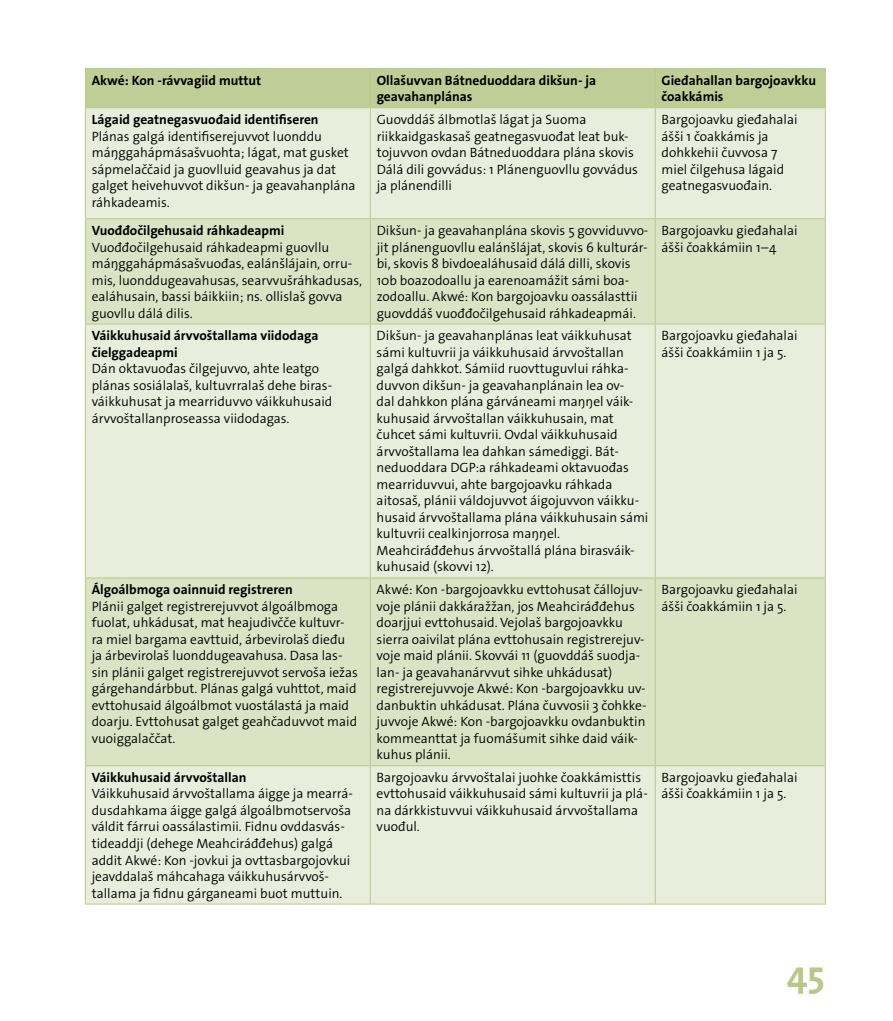
<style>
.page{position:relative;width:893px;height:1021px;background:#fff}
.page>*{position:absolute;margin:0;border:0;box-sizing:border-box;transform-origin:0 0}
.t1{font:700 37.5px "The Sans Os F";color:#b8c88a}
.t2{font:300 13.5px/16.5px "The Sans Os F";color:#000}
.t3{font:700 13.5px/16.5px "The Sans Os F";color:#000}
.s1{font-weight:700}
</style>
<div class="page">
<div style="left:86px;top:69px;width:739px;height:38px;background:#bfcd96"></div>
<div style="left:86px;top:108px;width:739px;height:795px;background:#e9eedc"></div>
<svg style="left:86px;top:219px;width:739px;height:546px;background:#e1e8cf"></svg>
<hr style="left:85px;top:68px;width:285px;height:1px;background:#b8c88a">
<hr style="left:85px;top:69px;width:1px;height:38px;background:#b8c88a">
<hr style="left:370px;top:68px;width:285px;height:1px;background:#b8c88a">
<hr style="left:370px;top:69px;width:1px;height:38px;background:#b8c88a">
<hr style="left:655px;top:68px;width:171px;height:1px;background:#b8c88a">
<hr style="left:655px;top:69px;width:1px;height:38px;background:#b8c88a">
<hr style="left:825px;top:69px;width:1px;height:38px;background:#b8c88a">
<hr style="left:85px;top:107px;width:285px;height:1px;background:#b8c88a">
<hr style="left:370px;top:107px;width:285px;height:1px;background:#b8c88a">
<hr style="left:655px;top:107px;width:171px;height:1px;background:#b8c88a">
<hr style="left:85px;top:903px;width:285px;height:1px;background:#b8c88a">
<hr style="left:370px;top:903px;width:285px;height:1px;background:#b8c88a">
<hr style="left:655px;top:903px;width:171px;height:1px;background:#b8c88a">
<hr style="left:85px;top:108px;width:1px;height:110px;background:#b8c88a">
<hr style="left:370px;top:108px;width:1px;height:110px;background:#b8c88a">
<hr style="left:655px;top:108px;width:1px;height:110px;background:#b8c88a">
<hr style="left:825px;top:108px;width:1px;height:110px;background:#b8c88a">
<hr style="left:85px;top:218px;width:285px;height:1px;background:#b8c88a">
<hr style="left:85px;top:219px;width:1px;height:105px;background:#b8c88a">
<hr style="left:370px;top:218px;width:285px;height:1px;background:#b8c88a">
<hr style="left:370px;top:219px;width:1px;height:105px;background:#b8c88a">
<hr style="left:655px;top:218px;width:171px;height:1px;background:#b8c88a">
<hr style="left:655px;top:219px;width:1px;height:105px;background:#b8c88a">
<hr style="left:825px;top:219px;width:1px;height:105px;background:#b8c88a">
<hr style="left:85px;top:324px;width:285px;height:1px;background:#b8c88a">
<hr style="left:85px;top:324px;width:1px;height:253px;background:#b8c88a">
<hr style="left:370px;top:324px;width:285px;height:1px;background:#b8c88a">
<hr style="left:370px;top:324px;width:1px;height:253px;background:#b8c88a">
<hr style="left:655px;top:324px;width:171px;height:1px;background:#b8c88a">
<hr style="left:655px;top:324px;width:1px;height:253px;background:#b8c88a">
<hr style="left:825px;top:324px;width:1px;height:253px;background:#b8c88a">
<hr style="left:85px;top:577px;width:285px;height:1px;background:#b8c88a">
<hr style="left:85px;top:578px;width:1px;height:187px;background:#b8c88a">
<hr style="left:370px;top:577px;width:285px;height:1px;background:#b8c88a">
<hr style="left:370px;top:578px;width:1px;height:187px;background:#b8c88a">
<hr style="left:655px;top:577px;width:171px;height:1px;background:#b8c88a">
<hr style="left:655px;top:578px;width:1px;height:187px;background:#b8c88a">
<hr style="left:825px;top:578px;width:1px;height:187px;background:#b8c88a">
<hr style="left:85px;top:765px;width:285px;height:1px;background:#b8c88a">
<hr style="left:85px;top:766px;width:1px;height:137px;background:#b8c88a">
<hr style="left:370px;top:765px;width:285px;height:1px;background:#b8c88a">
<hr style="left:370px;top:766px;width:1px;height:137px;background:#b8c88a">
<hr style="left:655px;top:765px;width:171px;height:1px;background:#b8c88a">
<hr style="left:655px;top:766px;width:1px;height:137px;background:#b8c88a">
<hr style="left:825px;top:766px;width:1px;height:137px;background:#b8c88a">
<p class="t3" style="left:92px;top:72px;width:171px">Akwé: Kon -rávvagiid muttut</p>
<p class="t3" style="left:377px;top:72px;width:221px">Ollašuvvan Bátneduoddara dikšun- ja geavahanplánas</p>
<p class="t3" style="left:662px;top:72px;width:156px">Gieđahallan bargojoavkku čoakkámis</p>
<p class="t2" style="left:92px;top:111px;width:265px"><span class="s1">Lágaid geatnegasvuođaid identifiseren </span>Plánas galgá identifiserejuvvot luonddu máŋggahápmásašvuohta; lágat, mat gusket sápmelaččaid ja guovlluid geavahus ja dat galget heivehuvvot dikšun- ja geavahanplána ráhkadeamis.</p>
<p class="t2" style="left:377px;top:111px;width:263px">Guovddáš álbmotlaš lágat ja Suoma riikkaidgaskasaš geatnegasvuođat leat buk&shy;tojuvvon ovdan Bátneduoddara plána skovis Dálá dili govvádus: 1 Plánenguovllu govvádus ja plánendilli</p>
<p class="t2" style="left:662px;top:111px;width:137px">Bargojoavku gieđahalai ášši 1 čoakkámis ja dohkkehii čuvvosa 7 miel čilgehusa lágaid geatnegasvuođain.</p>
<p class="t2" style="left:92px;top:222px;width:272px"><span class="s1">Vuođđočilgehusaid ráhkadeapmi </span>Vuođđočilgehusaid ráhkadeapmi guovllu máŋggahápmásašvuođas, ealánšlájain, orru&shy;mis, luonddugeavahusas, searvvušráhkadusas, ealáhusain, bassi báikkiin; ns. ollislaš govva guovllu dálá dilis.</p>
<p class="t2" style="left:377px;top:222px;width:273px">Dikšun- ja geavahanplána skovis 5 govviduvvo&shy;jit plánenguovllu ealánšlájat, skovis 6 kulturár&shy;bi, skovis 8 bivdoealáhusaid dálá dilli, skovis 10b boazodoallu ja earenoamážit sámi boa&shy;zodoallu. Akwé: Kon bargojoavku oassálasttii guovddáš vuođđočilgehusaid ráhkadeapmái.</p>
<p class="t2" style="left:662px;top:222px;width:137px">Bargojoavku gieđahalai ášši čoakkámiin 1–4</p>
<p class="t2" style="left:92px;top:327px;width:242px"><span class="s1">Váikkuhusaid árvvoštallama viidodaga čielggadeapmi<br></span>Dán oktavuođas čilgejuvvo, ahte leatgo plánas sosiálalaš, kultuvrralaš dehe biras&shy;váikkuhusat ja mearriduvvo váikkuhusaid árvvoštallanproseassa viidodagas.</p>
<p class="t2" style="left:377px;top:327px;width:273px">Dikšun- ja geavahanplánas leat váikkuhusat sámi kultuvrii ja váikkuhusaid árvvoštallan galgá dahkkot. Sámiid ruovttuguvlui ráhka&shy;duvvon dikšun- ja geavahanplánain lea ov-<br>dal dahkkon plána gárváneami maŋŋel váik&shy;kuhusaid árvvoštallan váikkuhusain, mat čuhcet sámi kultuvrii. Ovdal váikkuhusaid árvvoštallama lea dahkan sámediggi. Bát&shy;neduoddara DGP:a ráhkadeami oktavuođas mearriduvvui, ahte bargojoavku ráhkada aitosaš, plánii váldojuvvot áigojuvvon váikku&shy;husaid árvvoštallama plána váikkuhusain sámi kultuvrii cealkinjorrosa maŋŋel.<br>Meahciráđđehus árvvoštallá plána birasváik&shy;kuhusaid (skovvi 12).</p>
<p class="t2" style="left:662px;top:327px;width:137px">Bargojoavku gieđahalai ášši čoakkámiin 1 ja 5.</p>
<p class="t2" style="left:92px;top:581px;width:268px"><span class="s1">Álgoálbmoga oainnuid registreren<br></span>Plánii galget registrerejuvvot álgoálbmoga fuolat, uhkádusat, mat heajudivčče kultuvr&shy;ra miel bargama eavttuid, árbevirolaš dieđu ja árbevirolaš luonddugeavahusa. Dasa las&shy;sin plánii galget registrerejuvvot servoša iežas gárgehandárbbut. Plánas galgá vuhttot, maid evttohusaid álgoálbmot vuostálastá ja maid doarju. Evttohusat galget geahčaduvvot maid vuoiggalaččat.</p>
<p class="t2" style="left:377px;top:581px;width:271px">Akwé: Kon -bargojoavkku evttohusat čállojuv&shy;voje plánii dakkáražžan, jos Meahciráđđehus doarjjui evttohusaid. Vejolaš bargojoavkku sierra oaivilat plána evttohusain registrerejuv&shy;voje maid plánii. Skovvái 11 (guovddáš suodja&shy;lan- ja geavahanárvvut sihke uhkádusat) registrerejuvvoje Akwé: Kon -bargojoavkku uv&shy;danbuktin uhkádusat. Plána čuvvosii 3 čohkke&shy;juvvoje Akwé: Kon -bargojoavkku ovdanbuktin kommeanttat ja fuomášumit sihke daid váik&shy;kuhus plánii.</p>
<p class="t2" style="left:661px;top:581px;width:137px">Bargojoavku gieđahalai ášši čoakkámiin 1 ja 5.</p>
<p class="t2" style="left:92px;top:769px;width:261px"><span class="s1">Váikkuhusaid árvvoštallan<br></span>Váikkuhusaid árvvoštallama áigge ja mearrá&shy;dusdahkama áigge galgá álgoálbmotservoša váldit fárrui oassálastimii. Fidnu ovddasvás&shy;tideaddji (dehege Meahciráđđehus) galgá addit Akwé: Kon -jovkui ja ovttasbargojovkui jeavddalaš máhcahaga váikkuhusárvvoš&shy;tallama ja fidnu gárganeami buot muttuin.</p>
<p class="t2" style="left:377px;top:769px;width:273px">Bargojoavku árvvoštalai juohke čoakkámisttis evttohusaid váikkuhusaid sámi kultuvrii ja plá&shy;na dárkkistuvvui váikkuhusaid árvvoštallama vuođul.</p>
<p class="t2" style="left:661px;top:769px;width:137px">Bargojoavku gieđahalai ášši čoakkámiin 1 ja 5.</p>
<p class="t1" style="left:787px;top:949px;width:40px">45</p>
</div>
